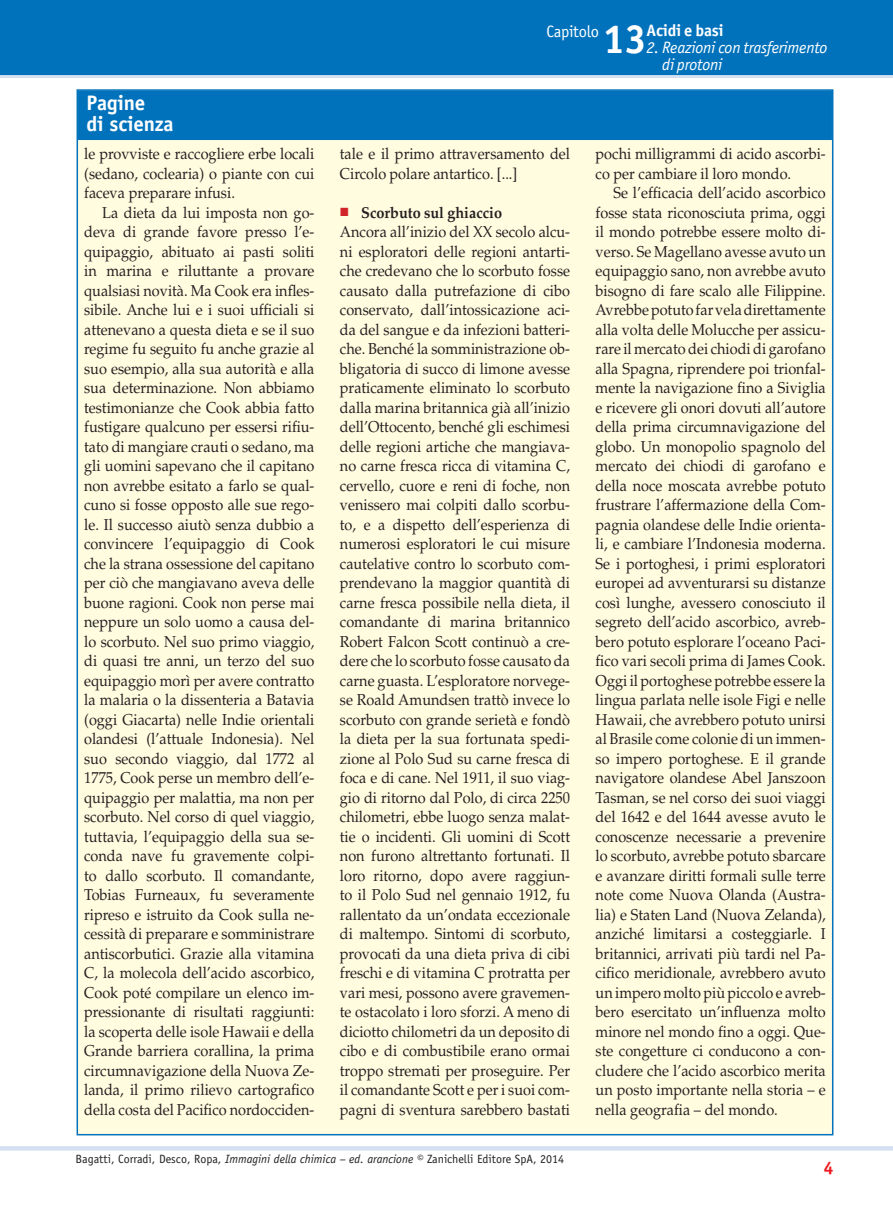
<style>
.page{position:relative;width:893px;height:1212px;background:#fff}
.page>*{position:absolute;margin:0;border:0;box-sizing:border-box;transform-origin:0 0}
.t1{font:700 40.65px "Officina Sans Std";color:#fff}
.t2{font:700 21px/21px "Officina Sans Std";letter-spacing:-.01em;color:#fff}
.t3{font:700 18px "Officina Sans Std";color:#ee1d23}
.t4{font:italic 16.5px/16.8px "Officina Sans Std";letter-spacing:-.015em;color:#fff}
.t5{font:700 16.5px "Officina Sans Std";letter-spacing:-.015em;color:#fff}
.t6{font:16.5px "Officina Sans Std";letter-spacing:-.02em;color:#fff}
.t7{font:15.75px/19.5px "Palatino LT Std";color:#231f20;text-align:justify;scale:.92 1}
.t8{font:12px "Officina Sans Std";color:#231f20}
.s1{color:#d1232a}
.s2{font-weight:700}
.s3{font-style:italic}
</style>
<div class="page">
<div style="left:0;top:0;width:893px;height:76px;background:#0072bc"></div>
<hr style="left:0;top:75px;width:893px;height:3px;background:#d4e0f1">
<hr style="left:0;top:1146px;width:893px;height:4px;background:#d4e0f1">
<div style="left:77px;top:90px;width:756px;height:1045px;background:#fffce0"></div>
<div style="left:78px;top:91px;width:754px;height:49px;background:#0072bc"></div>
<h2 class="t2" style="left:87px;top:92px;width:89px">Pagine<br>di scienza</h2>
<p class="t7" style="left:84px;top:144px;width:252px">le provviste e raccogliere erbe locali (sedano, coclearia) o piante con cui faceva preparare infusi.</p>
<p class="t7" style="left:84px;top:203px;width:252px;text-indent:18px">La dieta da lui imposta non go&shy;deva di grande favore presso l’e&shy;quipaggio, abituato ai pasti soliti in marina e riluttante a provare qualsiasi novità. Ma Cook era infles&shy;sibile. Anche lui e i suoi ufficiali si attenevano a questa dieta e se il suo regime fu seguito fu anche grazie al suo esempio, alla sua autorità e alla sua determinazione. Non abbiamo testimonianze che Cook abbia fatto fustigare qualcuno per essersi rifiu&shy;tato di mangiare crauti o sedano, ma gli uomini sapevano che il capitano non avrebbe esitato a farlo se qual&shy;cuno si fosse opposto alle sue rego&shy;le. Il successo aiutò senza dubbio a convincere l’equipaggio di Cook che la strana ossessione del capitano per ciò che mangiavano aveva delle buone ragioni. Cook non perse mai neppure un solo uomo a causa del&shy;lo scorbuto. Nel suo primo viaggio, di quasi tre anni, un terzo del suo equipaggio morì per avere contratto la malaria o la dissenteria a Batavia (oggi Giacarta) nelle Indie orientali olandesi (l’attuale Indonesia). Nel suo secondo viaggio, dal 1772 al 1775, Cook perse un membro dell’e&shy;quipaggio per malattia, ma non per scorbuto. Nel corso di quel viaggio, tuttavia, l’equipaggio della sua se&shy;conda nave fu gravemente colpi&shy;to dallo scorbuto. Il comandante, Tobias Furneaux, fu severamente ripreso e istruito da Cook sulla ne&shy;cessità di preparare e somministrare antiscorbutici. Grazie alla vitamina C, la molecola dell’acido ascorbico, Cook poté compilare un elenco im&shy;pressionante di risultati raggiunti: la scoperta delle isole Hawaii e della Grande barriera corallina, la prima circumnavigazione della Nuova Ze&shy;landa, il primo rilievo cartografico della costa del Pacifico nordocciden-</p>
<p class="t6" style="left:546px;top:22px;width:54px">Capitolo</p>
<h1 class="t1" style="left:602px;top:14px;width:46px">13</h1>
<p class="t5" style="left:646px;top:20px;width:79px">Acidi e basi</p>
<p class="t4" style="left:662px;top:39px;width:167px;text-indent:-16px">2. Reazioni con trasferimento di protoni</p>
<p class="t7" style="left:340px;top:144px;width:252px">tale e il primo attraversamento del<br>Circolo polare antartico. [...]</p>
<p class="t7" style="left:340px;top:203px;width:252px;text-align:left"><span class="s1">◼</span> <span class="s2">Scorbuto sul ghiaccio<br></span>Ancora all’inizio del XX secolo alcu&shy;ni esploratori delle regioni antarti&shy;che credevano che lo scorbuto fosse causato dalla putrefazione di cibo conservato, dall’intossicazione aci&shy;da del sangue e da infezioni batteri&shy;che. Benché la somministrazione ob&shy;bligatoria di succo di limone avesse praticamente eliminato lo scorbuto dalla marina britannica già all’inizio dell’Ottocento, benché gli eschimesi delle regioni artiche che mangiava&shy;no carne fresca ricca di vitamina C, cervello, cuore e reni di foche, non venissero mai colpiti dallo scorbu&shy;to, e a dispetto dell’esperienza di numerosi esploratori le cui misure cautelative contro lo scorbuto com&shy;prendevano la maggior quantità di carne fresca possibile nella dieta, il comandante di marina britannico Robert Falcon Scott continuò a cre&shy;dere che lo scorbuto fosse causato da carne guasta. L’esploratore norvege&shy;se Roald Amundsen trattò invece lo scorbuto con grande serietà e fondò la dieta per la sua fortunata spedi&shy;zione al Polo Sud su carne fresca di foca e di cane. Nel 1911, il suo viag&shy;gio di ritorno dal Polo, di circa 2250 chilometri, ebbe luogo senza malat&shy;tie o incidenti. Gli uomini di Scott non furono altrettanto fortunati. Il loro ritorno, dopo avere raggiun&shy;to il Polo Sud nel gennaio 1912, fu rallentato da un’ondata eccezionale di maltempo. Sintomi di scorbuto, provocati da una dieta priva di cibi freschi e di vitamina C protratta per vari mesi, possono avere gravemen&shy;te ostacolato i loro sforzi. A meno di diciotto chilometri da un deposito di cibo e di combustibile erano ormai troppo stremati per proseguire. Per il comandante Scott e per i suoi com&shy;pagni di sventura sarebbero bastati</p>
<p class="t7" style="left:596px;top:144px;width:252px">pochi milligrammi di acido ascorbi&shy;co per cambiare il loro mondo.</p>
<p class="t7" style="left:596px;top:183px;width:252px;text-indent:18px">Se l’efficacia dell’acido ascorbico fosse stata riconosciuta prima, oggi il mondo potrebbe essere molto di&shy;verso. Se Magellano avesse avuto un equipaggio sano, non avrebbe avuto bisogno di fare scalo alle Filippine.<br>Avrebbe potuto far vela direttamente alla volta delle Molucche per assicu&shy;rare il mercato dei chiodi di garofano alla Spagna, riprendere poi trionfal&shy;mente la navigazione fino a Siviglia e ricevere gli onori dovuti all’autore della prima circumnavigazione del globo. Un monopolio spagnolo del mercato dei chiodi di garofano e della noce moscata avrebbe potuto frustrare l’affermazione della Com&shy;pagnia olandese delle Indie orienta&shy;li, e cambiare l’Indonesia moderna.<br>Se i portoghesi, i primi esploratori europei ad avventurarsi su distanze così lunghe, avessero conosciuto il segreto dell’acido ascorbico, avreb&shy;bero potuto esplorare l’oceano Paci&shy;fico vari secoli prima di James Cook.<br>Oggi il portoghese potrebbe essere la lingua parlata nelle isole Figi e nelle Hawaii, che avrebbero potuto unirsi al Brasile come colonie di un immen&shy;so impero portoghese. E il grande navigatore olandese Abel Janszoon Tasman, se nel corso dei suoi viaggi del 1642 e del 1644 avesse avuto le conoscenze necessarie a prevenire lo scorbuto, avrebbe potuto sbarcare e avanzare diritti formali sulle terre note come Nuova Olanda (Austra&shy;lia) e Staten Land (Nuova Zelanda), anziché limitarsi a costeggiarle. I britannici, arrivati più tardi nel Pa&shy;cifico meridionale, avrebbero avuto un impero molto più piccolo e avreb&shy;bero esercitato un’influenza molto minore nel mondo fino a oggi. Que&shy;ste congetture ci conducono a con&shy;cludere che l’acido ascorbico merita un posto importante nella storia – e nella geografia – del mondo.</p>
<p class="t8" style="left:75px;top:1152px;width:490px">Bagatti, Corradi, Desco, Ropa, <span class="s3">Immagini della chimica – ed. arancione ©</span> Zanichelli Editore SpA, 2014</p>
<p class="t3" style="left:823px;top:1156px;width:12px">4</p>
</div>
